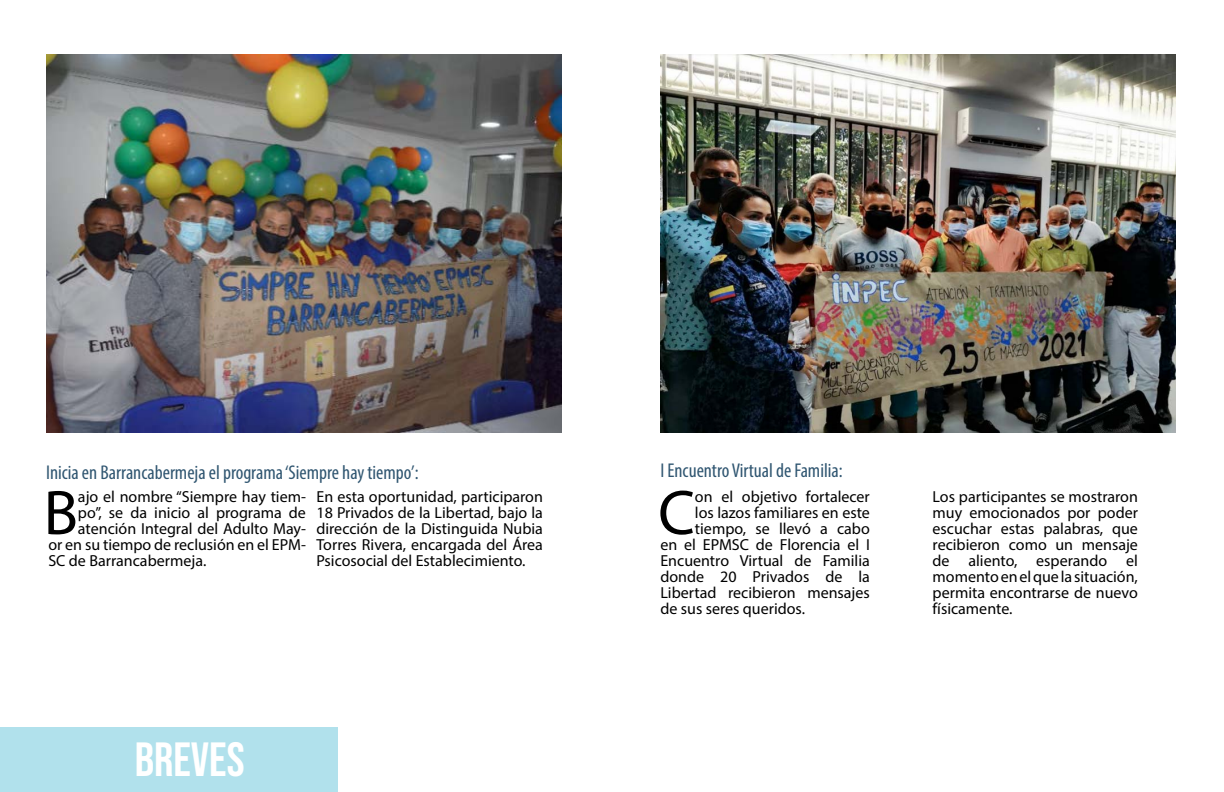
<style>
.page{position:relative;width:1224px;height:792px;background:#fff}
.page>*{position:absolute;margin:0;border:0;box-sizing:border-box;transform-origin:0 0}
.t1{font:63.5px "Myriad Pro";color:#000}
.t2{font:48px "Bebas Neue";color:#fff}
.t3{font:condensed 20px "Myriad Pro";color:#305671}
.t4{font:16px/16px "Myriad Pro";color:#000;text-align:justify}
</style>
<div class="page">
<div style="left:0;top:728px;width:338px;height:64px;background:#b1e1ec"></div>
<img style="left:46px;top:54px;width:515px;height:379px">
<img style="left:660px;top:54px;width:516px;height:379px">
<p class="t3" style="left:46px;top:461px;width:374px">Inicia en Barrancabermeja el programa ‘Siempre hay tiempo’:</p>
<p class="t3" style="left:660px;top:459px;width:184px">I Encuentro Virtual de Familia:</p>
<h1 class="t1" style="left:44px;top:474px;width:36px">B</h1>
<p class="t4" style="left:78px;top:488px;width:230px">ajo el nombre “Siempre hay tiem-</p>
<p class="t4" style="left:78px;top:504px;width:229px">po”, se da inicio al programa de</p>
<p class="t4" style="left:78px;top:520px;width:229px">atención Integral del Adulto May-</p>
<p class="t4" style="left:48px;top:536px;width:259px">or en su tiempo de reclusión en el EPM-</p>
<p class="t4" style="left:48px;top:552px;width:159px">SC de Barrancabermeja.</p>
<p class="t4" style="left:316px;top:488px;width:228px">En esta oportunidad, participaron 18 Privados de la Libertad, bajo la dirección de la Distinguida Nubia Torres Rivera, encargada del Área Psicosocial del Establecimiento.</p>
<h1 class="t1" style="left:658px;top:474px;width:38px">C</h1>
<p class="t4" style="left:695px;top:488px;width:176px">on el objetivo fortalecer</p>
<p class="t4" style="left:695px;top:504px;width:176px">los lazos familiares en este</p>
<p class="t4" style="left:695px;top:520px;width:176px">tiempo, se llevó a cabo</p>
<p class="t4" style="left:660px;top:536px;width:211px">en el EPMSC de Florencia el I</p>
<p class="t4" style="left:660px;top:552px;width:211px">Encuentro Virtual de Familia</p>
<p class="t4" style="left:660px;top:568px;width:211px">donde 20 Privados de la</p>
<p class="t4" style="left:660px;top:584px;width:211px">Libertad recibieron mensajes</p>
<p class="t4" style="left:660px;top:600px;width:146px">de sus seres queridos.</p>
<p class="t4" style="left:933px;top:488px;width:207px">Los participantes se mostraron muy emocionados por poder escuchar estas palabras, que recibieron como un mensaje de aliento, esperando el momento en el que la situación, permita encontrarse de nuevo físicamente.</p>
<h2 class="t2" style="left:135px;top:733px;width:111px">BREVES</h2>
</div>
